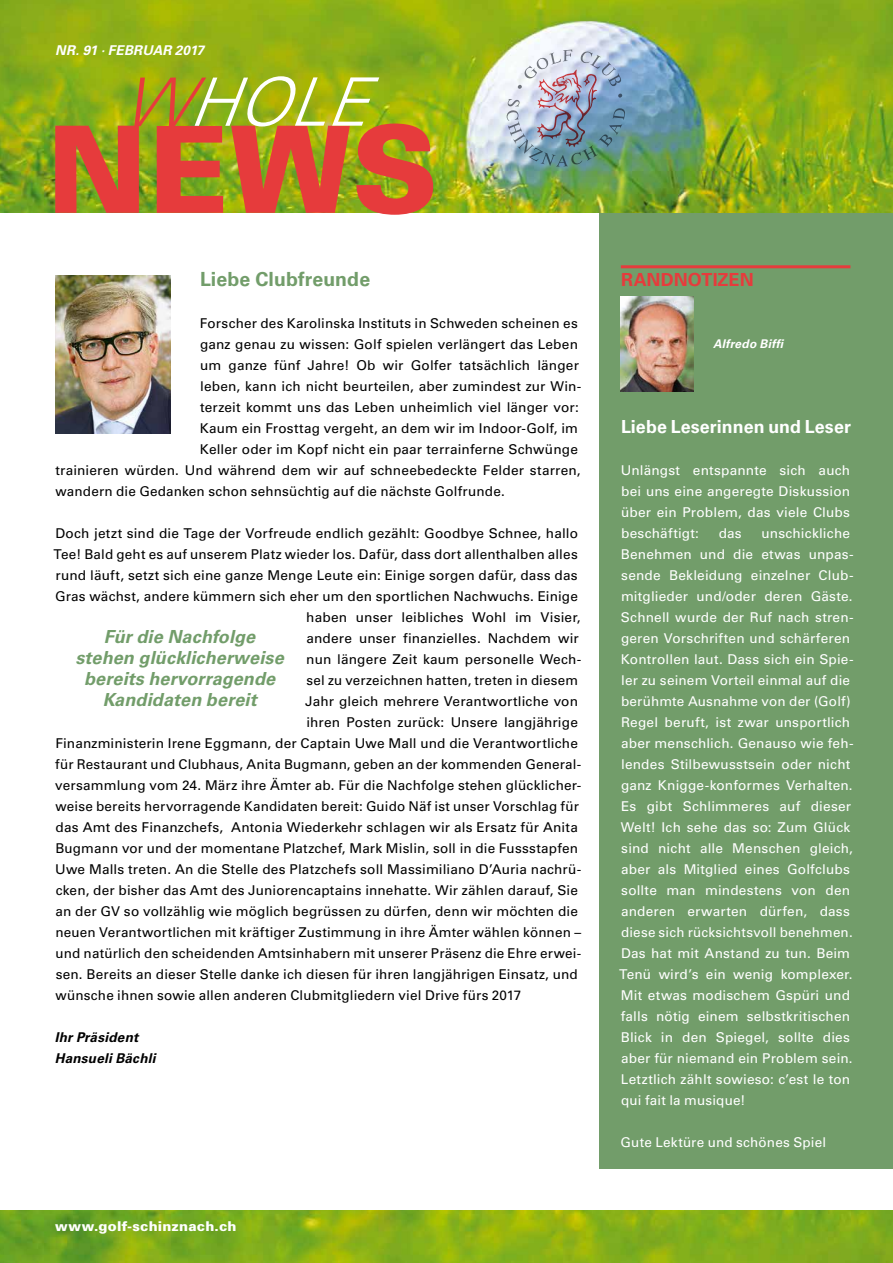
<style>
.page{position:relative;width:893px;height:1263px;background:#fff}
.page>*{position:absolute;margin:0;border:0;box-sizing:border-box;transform-origin:0 0}
.t1{font:700 19.5px "Univers LT Std";letter-spacing:.005em;color:#729d6a}
.t2{font:italic 700 18px/21px "Univers LT Std";letter-spacing:.005em;color:#729d6a;text-align:center}
.t3{font:700 18px "Univers LT Std";letter-spacing:.005em;color:#fff}
.t4{font:700 18px "Univers LT Std";color:#e63b3c}
.t5{font:13.5px "Univers LT Std";letter-spacing:.01em;color:#000}
.t6{font:13.5px/21px "Univers LT Std";letter-spacing:.01em;color:#fff;text-align:justify}
.t7{font:italic 700 13.5px/21px "Univers LT Std";letter-spacing:.015em;color:#000}
.t8{font:900 13.5px "Univers LT Std";letter-spacing:.015em;color:#fff}
.t9{font:italic 700 13.5px "Univers LT Std";letter-spacing:.005em;color:#fff}
.t10{font:italic 700 12px "Univers LT Std";letter-spacing:.02em;color:#fff}
</style>
<div class="page">
<img style="left:0;top:1210px;width:893px;height:53px">
<img style="left:0;top:0;width:893px;height:213px">
<img style="left:507px;top:50px;width:118px;height:117px">
<div style="left:600px;top:213px;width:293px;height:955px;background:#729d6a"></div>
<img style="left:55px;top:276px;width:115px;height:157px">
<svg style="left:55px;top:76px;width:378px;height:139px;background:#ba852f"></svg>
<hr style="left:621px;top:265px;width:229px;height:3px;background:#e63b3c">
<img style="left:621px;top:297px;width:72px;height:94px">
<p class="t9" style="left:55px;top:43px;width:150px">NR. 91 · FEBRUAR 2017</p>
<h1 class="t1" style="left:200px;top:268px;width:172px">Liebe Clubfreunde</h1>
<p class="t5" style="left:200px;top:315px;width:379px">Forscher des Karolinska Instituts in Schweden scheinen es</p>
<p class="t5" style="left:200px;top:336px;width:379px">ganz genau zu wissen: Golf spielen verlängert das Leben</p>
<p class="t5" style="left:200px;top:357px;width:380px">um ganze fünf Jahre! Ob wir Golfer tatsächlich länger</p>
<p class="t5" style="left:200px;top:379px;width:383px">leben, kann ich nicht beurteilen, aber zumindest zur Win-</p>
<p class="t5" style="left:200px;top:399px;width:380px">terzeit kommt uns das Leben unheimlich viel länger vor:</p>
<p class="t5" style="left:200px;top:420px;width:380px">Kaum ein Frosttag vergeht, an dem wir im Indoor-Golf, im</p>
<p class="t5" style="left:200px;top:441px;width:379px">Keller oder im Kopf nicht ein paar terrainferne Schwünge</p>
<p class="t5" style="left:56px;top:462px;width:527px">trainieren würden. Und während dem wir auf schneebedeckte Felder starren,</p>
<p class="t5" style="left:56px;top:483px;width:451px">wandern die Gedanken schon sehnsüchtig auf die nächste Golfrunde.</p>
<p class="t5" style="left:55px;top:525px;width:524px">Doch jetzt sind die Tage der Vorfreude endlich gezählt: Goodbye Schnee, hallo</p>
<p class="t5" style="left:54px;top:546px;width:526px">Tee! Bald geht es auf unserem Platz wieder los. Dafür, dass dort allenthalben alles</p>
<p class="t5" style="left:55px;top:567px;width:524px">rund läuft, setzt sich eine ganze Menge Leute ein: Einige sorgen dafür, dass das</p>
<p class="t5" style="left:55px;top:588px;width:524px">Gras wächst, andere kümmern sich eher um den sportlichen Nachwuchs. Einige</p>
<p class="t5" style="left:306px;top:609px;width:276px">haben unser leibliches Wohl im Visier,</p>
<p class="t5" style="left:306px;top:630px;width:274px">andere unser finanzielles. Nachdem wir</p>
<p class="t5" style="left:306px;top:652px;width:277px">nun längere Zeit kaum personelle Wech-</p>
<p class="t5" style="left:307px;top:672px;width:273px">sel zu verzeichnen hatten, treten in diesem</p>
<p class="t5" style="left:305px;top:693px;width:274px">Jahr gleich mehrere Verantwortliche von</p>
<p class="t5" style="left:306px;top:714px;width:273px">ihren Posten zurück: Unsere langjährige</p>
<p class="t5" style="left:55px;top:735px;width:524px">Finanzministerin Irene Eggmann, der Captain Uwe Mall und die Verantwortliche</p>
<p class="t5" style="left:55px;top:756px;width:528px">für Restaurant und Clubhaus, Anita Bugmann, geben an der kommenden General-</p>
<p class="t5" style="left:55px;top:777px;width:528px">versammlung vom 24. März ihre Ämter ab. Für die Nachfolge stehen glücklicher-</p>
<p class="t5" style="left:56px;top:798px;width:525px">weise bereits hervorragende Kandidaten bereit: Guido Näf ist unser Vorschlag für</p>
<p class="t5" style="left:56px;top:819px;width:524px">das Amt des Finanzchefs, Antonia Wiederkehr schlagen wir als Ersatz für Anita</p>
<p class="t5" style="left:55px;top:840px;width:524px">Bugmann vor und der momentane Platzchef, Mark Mislin, soll in die Fussstapfen</p>
<p class="t5" style="left:55px;top:861px;width:528px">Uwe Malls treten. An die Stelle des Platzchefs soll Massimiliano D’Auria nachrü-</p>
<p class="t5" style="left:56px;top:882px;width:524px">cken, der bisher das Amt des Juniorencaptains innehatte. Wir zählen darauf, Sie</p>
<p class="t5" style="left:55px;top:903px;width:524px">an der GV so vollzählig wie möglich begrüssen zu dürfen, denn wir möchten die</p>
<p class="t5" style="left:55px;top:924px;width:527px">neuen Verantwortlichen mit kräftiger Zustimmung in ihre Ämter wählen können –</p>
<p class="t5" style="left:56px;top:945px;width:527px">und natürlich den scheidenden Amtsinhabern mit unserer Präsenz die Ehre erwei-</p>
<p class="t5" style="left:56px;top:966px;width:524px">sen. Bereits an dieser Stelle danke ich diesen für ihren langjährigen Einsatz, und</p>
<p class="t5" style="left:56px;top:987px;width:467px">wünsche ihnen sowie allen anderen Clubmitgliedern viel Drive fürs 2017</p>
<p class="t7" style="left:55px;top:1027px;width:102px">Ihr Präsident<br>Hansueli Bächli</p>
<h2 class="t2" style="left:75px;top:627px;width:210px">Für die Nachfolge stehen glücklicherweise bereits hervorragende<br>Kandidaten bereit</h2>
<p class="t8" style="left:55px;top:1218px;width:183px">www.golf-schinznach.ch</p>
<h2 class="t4" style="left:621px;top:269px;width:134px">RANDNOTIZEN</h2>
<p class="t10" style="left:713px;top:337px;width:72px">Alfredo Biffi</p>
<h2 class="t3" style="left:621px;top:416px;width:231px">Liebe Leserinnen und Leser</h2>
<p class="t6" style="left:621px;top:460px;width:231px">Unlängst entspannte sich auch bei uns eine angeregte Diskussion über ein Problem, das viele Clubs beschäftigt:</p>
<p class="t6" style="left:619px;top:523px;width:236px;text-align:left;text-indent:142px">unschickliche<br>Benehmen und die etwas unpas&shy;sende Bekleidung einzelner Club&shy;mitglieder und/oder deren Gäste.<br>Schnell wurde der Ruf nach stren&shy;geren Vorschriften und schärferen<br>Kontrollen laut. Dass sich ein Spie&shy;ler zu seinem Vorteil einmal auf die berühmte Ausnahme von der (Golf)<br>Regel beruft, ist zwar unsportlich aber menschlich. Genauso wie feh&shy;lendes Stilbewusstsein oder nicht ganz Knigge-konformes Verhalten.<br>Es gibt Schlimmeres auf dieser<br>Welt! Ich sehe das so: Zum Glück sind nicht alle Menschen gleich, aber als Mitglied eines Golfclubs sollte man mindestens von den anderen erwarten dürfen, dass diese sich rücksichtsvoll benehmen.<br>Das hat mit Anstand zu tun. Beim<br>Tenü wird’s ein wenig komplexer.<br>Mit etwas modischem Gspüri und falls nötig einem selbstkritischen<br>Blick in den Spiegel, sollte dies aber für niemand ein Problem sein.<br>Letztlich zählt sowieso: c’est le ton qui fait la musique!</p>
<p class="t6" style="left:621px;top:1132px;width:207px">Gute Lektüre und schönes Spiel</p>
<p class="t6" style="left:719px;top:523px;width:25px">das</p>
</div>
